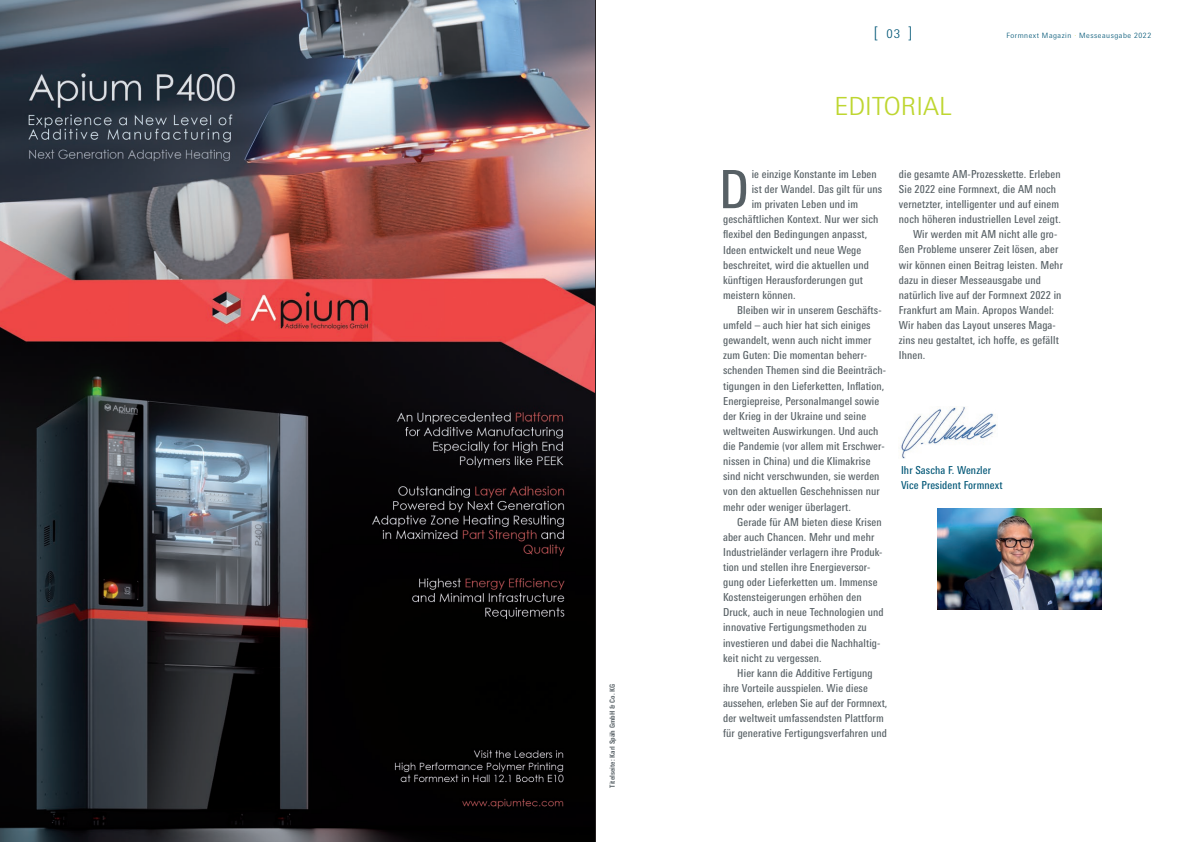
<style>
.page{position:relative;width:1191px;height:842px;background:#fff}
.page>*{position:absolute;margin:0;border:0;box-sizing:border-box;transform-origin:0 0}
.t1{font:condensed 52.8px "Messe Univers";color:#576065}
.t2{font:300 25px "Messe Univers";color:#bed630}
.t3{font:300 16px "Messe Univers";color:#005676}
.t4{font:condensed 11px "Messe Univers";letter-spacing:.01em;color:#576065}
.t5{font:condensed 11px/15.1px "Messe Univers";letter-spacing:.01em;color:#005676}
.t6{font:300 7.3px "Messe Univers";letter-spacing:.07em;color:#005676}
.t7{font:700 condensed 7px "Messe Univers";letter-spacing:.01em;color:#576065}
.s1{font-size:12px}
.s2{color:#bed630}
</style>
<div class="page">
<img style="left:900px;top:407px;width:97px;height:52px">
<img style="left:937px;top:508px;width:164px;height:102px">
<img style="left:0;top:0;width:595px;height:842px">
<hr style="left:595px;top:0;width:1px;height:842px;background:#231f20">
<p class="t7" style="left:608px;top:788px;width:106px;rotate:-90deg">Titelseite: Karl Späh GmbH &amp; Co. KG</p>
<h3 class="t3" style="left:874px;top:23px;width:40px">[<span class="s1">03</span>]</h3>
<p class="t6" style="left:1006px;top:31px;width:146px">Formnext Magazin <span class="s2">·</span> Messeausgabe 2022</p>
<h2 class="t2" style="left:834px;top:90px;width:119px">EDITORIAL</h2>
<h1 class="t1" style="left:719px;top:157px;width:32px">D</h1>
<p class="t4" style="left:751px;top:167px;width:127px">ie einzige Konstante im Leben</p>
<p class="t4" style="left:751px;top:182px;width:132px">ist der Wandel. Das gilt für uns</p>
<p class="t4" style="left:751px;top:197px;width:108px">im privaten Leben und im</p>
<p class="t4" style="left:723px;top:213px;width:157px">geschäftlichen Kontext. Nur wer sich</p>
<p class="t4" style="left:723px;top:228px;width:146px">flexibel den Bedingungen anpasst,</p>
<p class="t4" style="left:723px;top:243px;width:140px">Ideen entwickelt und neue Wege</p>
<p class="t4" style="left:723px;top:258px;width:147px">beschreitet, wird die aktuellen und</p>
<p class="t4" style="left:723px;top:273px;width:141px">künftigen Herausforderungen gut</p>
<p class="t4" style="left:723px;top:288px;width:74px">meistern können.</p>
<p class="t4" style="left:737px;top:303px;width:146px">Bleiben wir in unserem Geschäfts-</p>
<p class="t4" style="left:723px;top:318px;width:149px">umfeld – auch hier hat sich einiges</p>
<p class="t4" style="left:723px;top:333px;width:150px">gewandelt, wenn auch nicht immer</p>
<p class="t4" style="left:723px;top:349px;width:146px">zum Guten: Die momentan beherr-</p>
<p class="t4" style="left:723px;top:364px;width:164px">schenden Themen sind die Beeinträch-</p>
<p class="t4" style="left:723px;top:379px;width:163px">tigungen in den Lieferketten, Inflation,</p>
<p class="t4" style="left:723px;top:394px;width:158px">Energiepreise, Personalmangel sowie</p>
<p class="t4" style="left:723px;top:409px;width:145px">der Krieg in der Ukraine und seine</p>
<p class="t4" style="left:723px;top:424px;width:157px">weltweiten Auswirkungen. Und auch</p>
<p class="t4" style="left:723px;top:439px;width:163px">die Pandemie (vor allem mit Erschwer-</p>
<p class="t4" style="left:723px;top:454px;width:149px">nissen in China) und die Klimakrise</p>
<p class="t4" style="left:723px;top:470px;width:158px">sind nicht verschwunden, sie werden</p>
<p class="t4" style="left:723px;top:485px;width:158px">von den aktuellen Geschehnissen nur</p>
<p class="t4" style="left:723px;top:500px;width:129px">mehr oder weniger überlagert.</p>
<p class="t4" style="left:737px;top:515px;width:146px">Gerade für AM bieten diese Krisen</p>
<p class="t4" style="left:723px;top:530px;width:153px">aber auch Chancen. Mehr und mehr</p>
<p class="t4" style="left:723px;top:545px;width:161px">Industrieländer verlagern ihre Produk-</p>
<p class="t4" style="left:723px;top:560px;width:149px">tion und stellen ihre Energieversor-</p>
<p class="t4" style="left:723px;top:575px;width:156px">gung oder Lieferketten um. Immense</p>
<p class="t4" style="left:723px;top:590px;width:140px">Kostensteigerungen erhöhen den</p>
<p class="t4" style="left:723px;top:606px;width:162px">Druck, auch in neue Technologien und</p>
<p class="t4" style="left:723px;top:621px;width:145px">innovative Fertigungsmethoden zu</p>
<p class="t4" style="left:723px;top:636px;width:159px">investieren und dabei die Nachhaltig-</p>
<p class="t4" style="left:723px;top:651px;width:100px">keit nicht zu vergessen.</p>
<p class="t4" style="left:737px;top:666px;width:137px">Hier kann die Additive Fertigung</p>
<p class="t4" style="left:723px;top:681px;width:146px">ihre Vorteile ausspielen. Wie diese</p>
<p class="t4" style="left:723px;top:696px;width:166px">aussehen, erleben Sie auf der Formnext,</p>
<p class="t4" style="left:723px;top:711px;width:162px">der weltweit umfassendsten Plattform</p>
<p class="t4" style="left:723px;top:726px;width:165px">für generative Fertigungsverfahren und</p>
<p class="t4" style="left:899px;top:167px;width:163px">die gesamte AM-Prozesskette. Erleben</p>
<p class="t4" style="left:899px;top:182px;width:159px">Sie 2022 eine Formnext, die AM noch</p>
<p class="t4" style="left:899px;top:197px;width:162px">vernetzter, intelligenter und auf einem</p>
<p class="t4" style="left:899px;top:212px;width:163px">noch höheren industriellen Level zeigt.</p>
<p class="t4" style="left:913px;top:228px;width:146px">Wir werden mit AM nicht alle gro-</p>
<p class="t4" style="left:899px;top:243px;width:161px">ßen Probleme unserer Zeit lösen, aber</p>
<p class="t4" style="left:899px;top:258px;width:165px">wir können einen Beitrag leisten. Mehr</p>
<p class="t4" style="left:899px;top:273px;width:144px">dazu in dieser Messeausgabe und</p>
<p class="t4" style="left:899px;top:288px;width:164px">natürlich live auf der Formnext 2022 in</p>
<p class="t4" style="left:899px;top:303px;width:157px">Frankfurt am Main. Apropos Wandel:</p>
<p class="t4" style="left:899px;top:318px;width:158px">Wir haben das Layout unseres Maga-</p>
<p class="t4" style="left:899px;top:333px;width:161px">zins neu gestaltet, ich hoffe, es gefällt</p>
<p class="t4" style="left:899px;top:348px;width:28px">Ihnen.</p>
<p class="t5" style="left:901px;top:463px;width:103px">Ihr Sascha F. Wenzler<br>Vice President Formnext</p>
</div>
